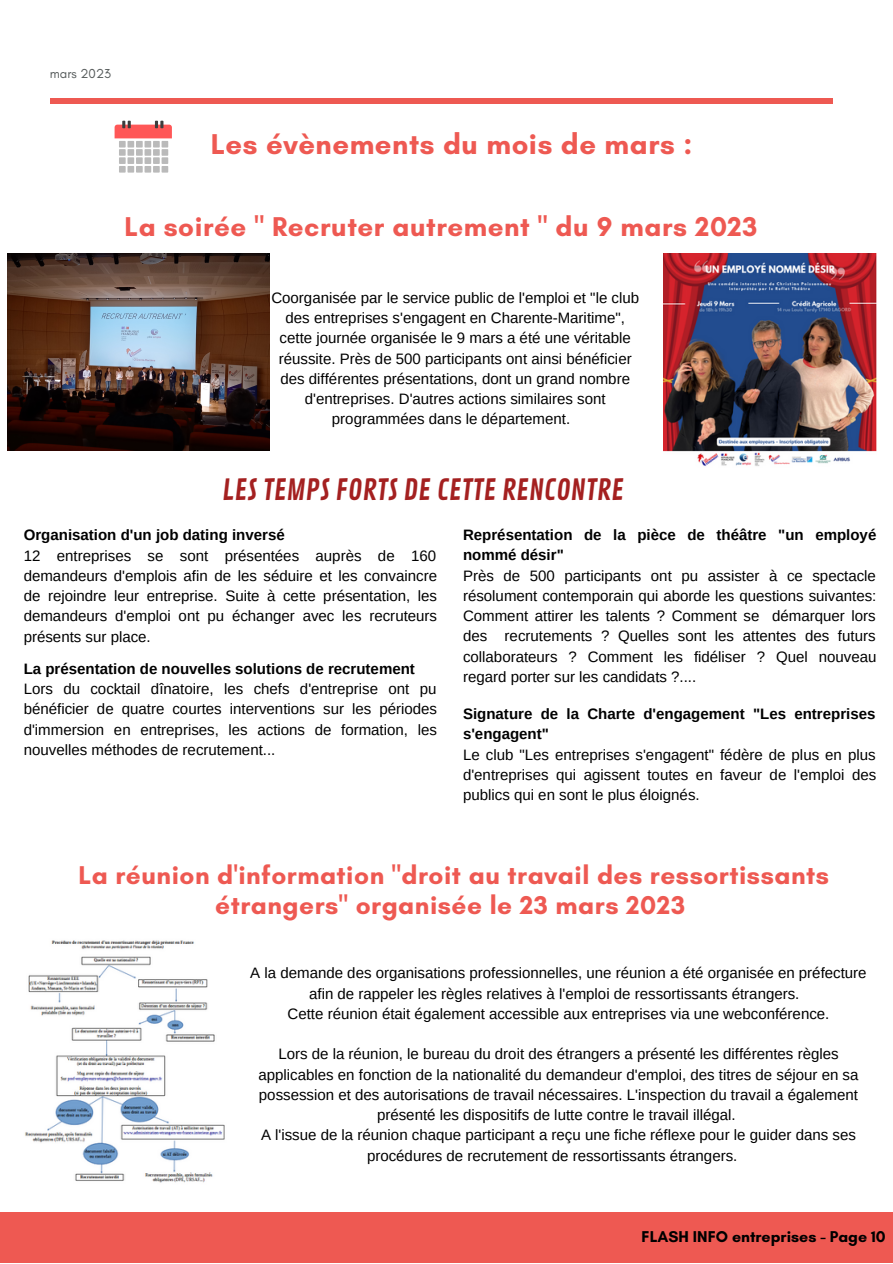
<style>
.page{position:relative;width:893px;height:1264px;background:#fff}
.page>*{position:absolute;margin:0;border:0;box-sizing:border-box;transform-origin:0 0}
.t1{font:700 29.25px "Glacial Indifference";letter-spacing:.02em;color:#ee5952}
.t2{font:28.5px "Contrail One";color:#a42020}
.t3{font:700 27.75px "Glacial Indifference";letter-spacing:.02em;color:#ee5952}
.t4{font:700 26.25px/30.3px "Glacial Indifference";letter-spacing:.02em;color:#ee5952;text-align:center}
.t5{font:700 15.9px "Glacial Indifference";color:#000}
.t6{font:15px/20.2px "Arimo";color:#000;text-align:justify}
.t7{font:700 15px/20.2px "Arimo";color:#000}
.t8{font:13.2px "Glacial Indifference";color:#565b5b}
</style>
<div class="page">
<div style="left:50px;top:98px;width:782px;height:6px;background:#ee5952"></div>
<div style="left:0;top:1212px;width:892px;height:50px;background:#ee5952"></div>
<svg style="left:115px;top:121px;width:57px;height:17px"></svg>
<div style="left:119px;top:141px;width:7px;height:6px;background:#bababa"></div>
<div style="left:127px;top:141px;width:7px;height:6px;background:#bababa"></div>
<div style="left:136px;top:141px;width:7px;height:6px;background:#bababa"></div>
<div style="left:144px;top:141px;width:7px;height:6px;background:#bababa"></div>
<div style="left:153px;top:141px;width:7px;height:6px;background:#bababa"></div>
<div style="left:161px;top:141px;width:7px;height:6px;background:#bababa"></div>
<div style="left:119px;top:149px;width:7px;height:7px;background:#bababa"></div>
<div style="left:127px;top:149px;width:7px;height:7px;background:#bababa"></div>
<div style="left:136px;top:149px;width:7px;height:7px;background:#bababa"></div>
<div style="left:144px;top:149px;width:7px;height:7px;background:#bababa"></div>
<div style="left:153px;top:149px;width:7px;height:7px;background:#bababa"></div>
<div style="left:161px;top:149px;width:7px;height:7px;background:#bababa"></div>
<div style="left:119px;top:157px;width:7px;height:7px;background:#bababa"></div>
<div style="left:127px;top:157px;width:7px;height:7px;background:#bababa"></div>
<div style="left:136px;top:157px;width:7px;height:7px;background:#bababa"></div>
<div style="left:144px;top:157px;width:7px;height:7px;background:#bababa"></div>
<div style="left:153px;top:157px;width:7px;height:7px;background:#bababa"></div>
<div style="left:161px;top:157px;width:7px;height:7px;background:#bababa"></div>
<div style="left:119px;top:166px;width:7px;height:7px;background:#bababa"></div>
<div style="left:127px;top:166px;width:7px;height:7px;background:#bababa"></div>
<div style="left:136px;top:166px;width:7px;height:7px;background:#bababa"></div>
<div style="left:144px;top:166px;width:7px;height:7px;background:#bababa"></div>
<div style="left:153px;top:166px;width:7px;height:7px;background:#bababa"></div>
<div style="left:161px;top:166px;width:7px;height:7px;background:#bababa"></div>
<img style="left:7px;top:254px;width:262px;height:196px">
<img style="left:663px;top:254px;width:213px;height:213px">
<img style="left:25px;top:940px;width:200px;height:243px">
<p class="t8" style="left:50px;top:66px;width:63px">mars 2023</p>
<h1 class="t1" style="left:211px;top:127px;width:483px">Les évènements du mois de mars :</h1>
<h3 class="t3" style="left:125px;top:209px;width:634px">La soirée " Recruter autrement " du 9 mars 2023</h3>
<p class="t6" style="left:271px;top:288px;width:369px;text-align:center">Coorganisée par le service public de l'emploi et "le club des entreprises s'engagent en Charente-Maritime", cette journée organisée le 9 mars a été une véritable réussite. Près de 500 participants ont ainsi bénéficier des différentes présentations, dont un grand nombre d'entreprises. D'autres actions similaires sont programmées dans le département.</p>
<h2 class="t2" style="left:222px;top:473px;width:403px">LES TEMPS FORTS DE CETTE RENCONTRE</h2>
<p class="t7" style="left:24px;top:525px;width:262px">Organisation d'un job dating inversé</p>
<p class="t6" style="left:24px;top:545px;width:415px">12 entreprises se sont présentées auprès de 160 demandeurs d'emplois afin de les séduire et les convaincre de rejoindre leur entreprise. Suite à cette présentation, les demandeurs d'emploi ont pu échanger avec les recruteurs présents sur place.</p>
<p class="t7" style="left:463px;top:524px;width:415px">Représentation de la pièce de théâtre "un employé nommé désir"</p>
<p class="t6" style="left:463px;top:565px;width:415px">Près de 500 participants ont pu assister à ce spectacle résolument contemporain qui aborde les questions suivantes:<br>Comment attirer les talents ? Comment se démarquer lors des recrutements ? Quelles sont les attentes des futurs collaborateurs ? Comment les fidéliser ? Quel nouveau regard porter sur les candidats ?....</p>
<p class="t7" style="left:463px;top:704px;width:414px">Signature de la Charte d'engagement "Les entreprises s'engagent"</p>
<p class="t6" style="left:463px;top:744px;width:414px">Le club "Les entreprises s'engagent" fédère de plus en plus d'entreprises qui agissent toutes en faveur de l'emploi des publics qui en sont le plus éloignés.</p>
<p class="t7" style="left:24px;top:658px;width:392px">La présentation de nouvelles solutions de recrutement</p>
<p class="t6" style="left:24px;top:678px;width:415px">Lors du cocktail dînatoire, les chefs d'entreprise ont pu bénéficier de quatre courtes interventions sur les périodes d'immersion en entreprises, les actions de formation, les nouvelles méthodes de recrutement...</p>
<h3 class="t4" style="left:78px;top:859px;width:752px">La réunion d'information "droit au travail des ressortissants étrangers" organisée le 23 mars 2023</h3>
<p class="t6" style="left:250px;top:963px;width:617px;text-align:center">A la demande des organisations professionnelles, une réunion a été organisée en préfecture afin de rappeler les règles relatives à l'emploi de ressortissants étrangers.<br>Cette réunion était également accessible aux entreprises via une webconférence.</p>
<p class="t6" style="left:278px;top:1043px;width:561px">Lors de la réunion, le bureau du droit des étrangers a présenté les différentes règles</p>
<p class="t6" style="left:258px;top:1064px;width:601px">applicables en fonction de la nationalité du demandeur d'emploi, des titres de séjour en sa</p>
<p class="t6" style="left:259px;top:1084px;width:600px">possession et des autorisations de travail nécessaires. L'inspection du travail a également</p>
<p class="t6" style="left:377px;top:1104px;width:360px">présenté les dispositifs de lutte contre le travail illégal.</p>
<p class="t6" style="left:261px;top:1124px;width:596px">A l'issue de la réunion chaque participant a reçu une fiche réflexe pour le guider dans ses</p>
<p class="t6" style="left:367px;top:1145px;width:372px">procédures de recrutement de ressortissants étrangers.</p>
<p class="t5" style="left:641px;top:1226px;width:245px">FLASH INFO entreprises - Page 10</p>
</div>
